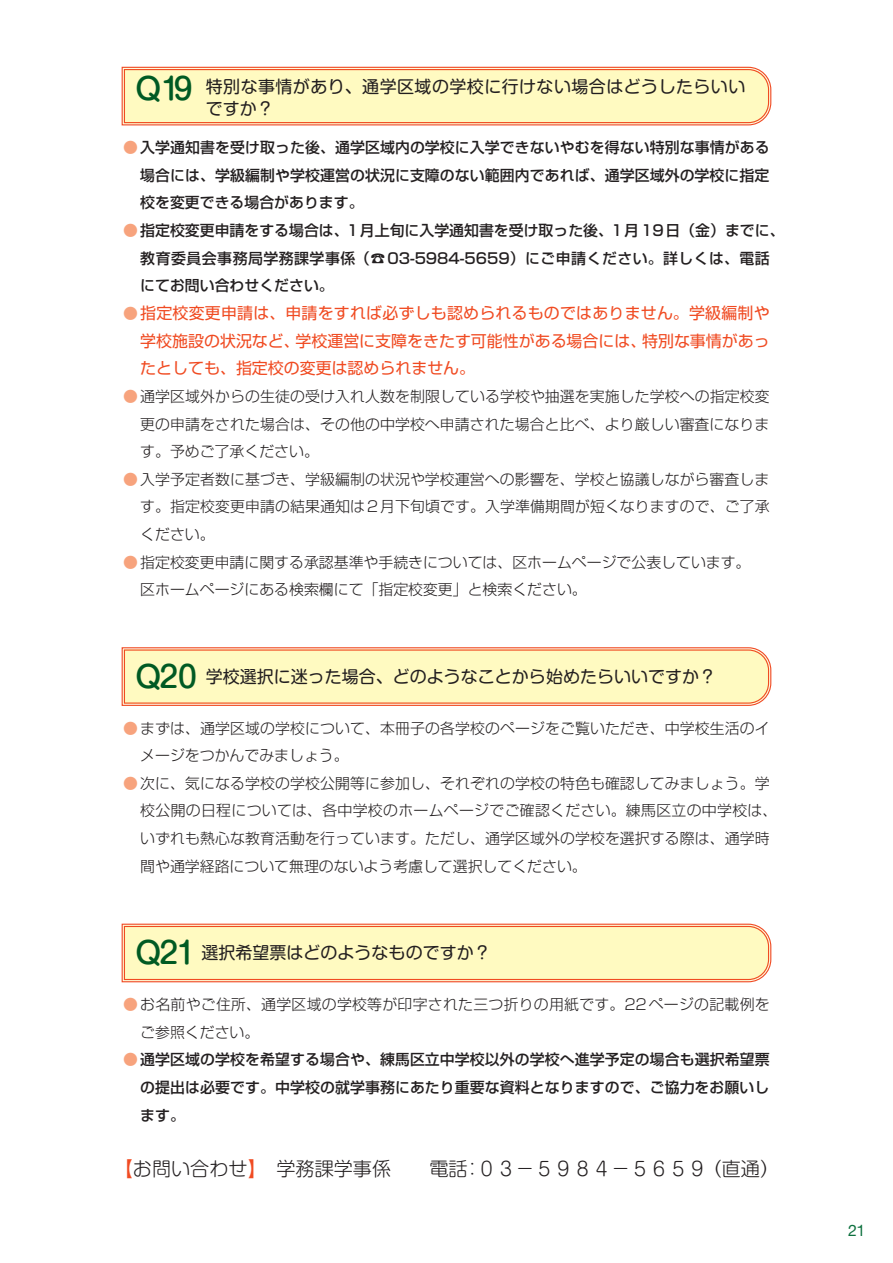
<style>
.page{position:relative;width:893px;height:1263px;background:#fff}
.page>*{position:absolute;margin:0;border:0;box-sizing:border-box;transform-origin:0 0}
.t1{font:300 19.2px "Shin M Go Pro";color:#231f20}
.t2{font:16.95px "Shin M Go Pro";color:#231f20}
.t3{font:16.95px/21.9px "Shin M Go Pro";letter-spacing:.025em;color:#231f20}
.t4{font:15.9px/27.6px "Shin Go Pro";color:#f04b22;text-align:justify}
.t5{font:15.9px "Helvetica Neue";color:#0e713f}
.t6{font:300 14.85px/27.6px "Shin Go Pro";letter-spacing:.005em;color:#231f20}
.t7{font:500 14.85px/27.6px "Shin Go Pro";letter-spacing:.005em;color:#231f20;text-align:justify}
.s1{font-weight:500;font-size:29.7px;color:#005a23}
.s2{font-weight:300;color:#f7a37d}
.s3{font-weight:300;font-size:14.85px;color:#f7a37d}
.s4{color:#f7a37d}
.s5{color:#f04b22}
</style>
<div class="page">
<svg style="left:121px;top:66px;width:651px;height:60px;background:#fdebb7"></svg>
<svg style="left:121px;top:647px;width:651px;height:59px;background:#fdebb5"></svg>
<svg style="left:121px;top:923px;width:651px;height:60px;background:#fdebb7"></svg>
<p class="t3" style="left:206px;top:73px;width:541px;text-indent:-72px"><span class="s1">Ｑ19</span> 特別な事情があり、通学区域の学校に行けない場合はどうしたらいいですか？</p>
<p class="t7" style="left:140px;top:132px;width:631px;text-indent:-17px"><span class="s2">●</span>入学通知書を受け取った後、通学区域内の学校に入学できないやむを得ない特別な事情がある場合には、学級編制や学校運営の状況に支障のない範囲内であれば、通学区域外の学校に指定校を変更できる場合があります。</p>
<p class="t7" style="left:140px;top:215px;width:646px;text-align:left;text-indent:-17px"><span class="s2">●</span>指定校変更申請をする場合は、１月上旬に入学通知書を受け取った後、１月19日（金）までに、教育委員会事務局学務課学事係（☎03-5984-5659）にご申請ください。詳しくは、電話にてお問い合わせください。</p>
<p class="t4" style="left:140px;top:297px;width:631px;text-indent:-17px"><span class="s3">●</span>指定校変更申請は、申請をすれば必ずしも認められるものではありません。学級編制や学校施設の状況など、学校運営に支障をきたす可能性がある場合には、特別な事情があったとしても、指定校の変更は認められません。</p>
<p class="t6" style="left:140px;top:381px;width:631px;text-align:justify;text-indent:-17px"><span class="s4">●</span> 通学区域外からの生徒の受け入れ人数を制限している学校や抽選を実施した学校への指定校変更の申請をされた場合は、その他の中学校へ申請された場合と比べ、より厳しい審査になります。予めご了承ください。</p>
<p class="t6" style="left:140px;top:463px;width:631px;text-align:justify;text-indent:-17px"><span class="s4">●</span> 入学予定者数に基づき、学級編制の状況や学校運営への影響を、学校と協議しながら審査します。指定校変更申請の結果通知は２月下旬頃です。入学準備期間が短くなりますので、ご了承ください。</p>
<p class="t6" style="left:123px;top:546px;width:629px"><span class="s4">●</span> 指定校変更申請に関する承認基準や手続きについては、区ホームページで公表しています。　 区ホームページにある検索欄にて「指定校変更」と検索ください。</p>
<p class="t2" style="left:134px;top:663px;width:584px"><span class="s1">Ｑ20</span> 学校選択に迷った場合、どのようなことから始めたらいいですか？</p>
<p class="t6" style="left:140px;top:712px;width:631px;text-indent:-17px"><span class="s4">●</span>まずは、通学区域の学校について、本冊子の各学校のページをご覧いただき、中学校生活のイメージをつかんでみましょう。</p>
<p class="t6" style="left:140px;top:767px;width:638px;text-indent:-17px"><span class="s4">●</span>次に、気になる学校の学校公開等に参加し、それぞれの学校の特色も確認してみましょう。学校公開の日程については、各中学校のホームページでご確認ください。練馬区立の中学校は、いずれも熱心な教育活動を行っています。ただし、通学区域外の学校を選択する際は、通学時間や通学経路について無理のないよう考慮して選択してください。</p>
<p class="t2" style="left:134px;top:939px;width:359px"><span class="s1">Ｑ21</span> 選択希望票はどのようなものですか？</p>
<p class="t6" style="left:140px;top:989px;width:631px;text-indent:-17px"><span class="s4">●</span> お名前やご住所、通学区域の学校等が印字された三つ折りの用紙です。22ページの記載例をご参照ください。</p>
<p class="t7" style="left:140px;top:1044px;width:631px;text-indent:-17px"><span class="s2">●</span>通学区域の学校を希望する場合や、練馬区立中学校以外の学校へ進学予定の場合も選択希望票の提出は必要です。中学校の就学事務にあたり重要な資料となりますので、ご協力をお願いします。</p>
<p class="t1" style="left:114px;top:1153px;width:667px"><span class="s5">【</span>お問い合わせ<span class="s5">】</span>　学務課学事係　　電話：０３－５９８４－５６５９（直通）</p>
<p class="t5" style="left:848px;top:1219px;width:19px">21</p>
</div>
